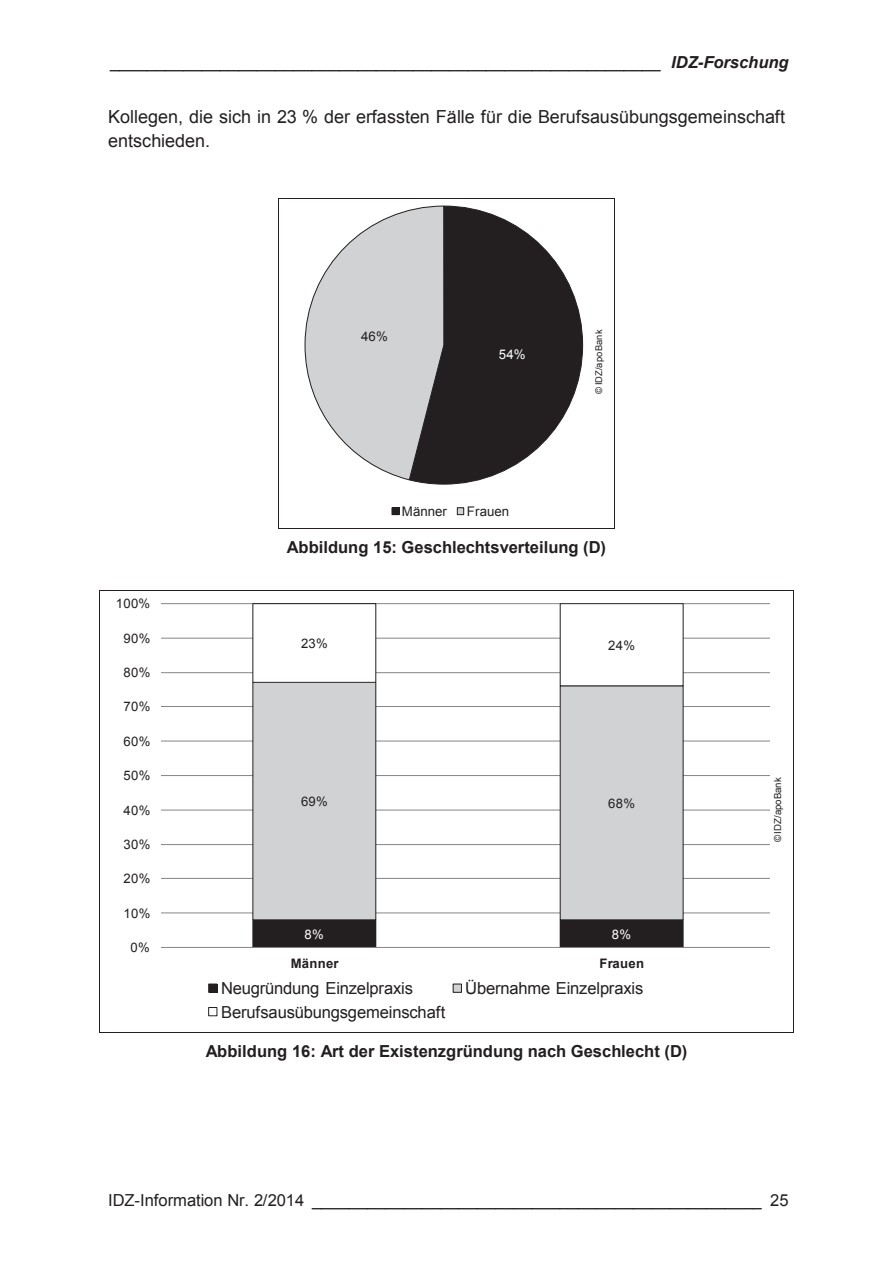
<style>
.page{position:relative;width:893px;height:1263px;background:#fff}
.page>*{position:absolute;margin:0;border:0;box-sizing:border-box;transform-origin:0 0}
.t1{font:18px/23.7px "Arial";letter-spacing:.005em;color:#231f20}
.t2{font:16.5px "Arial";letter-spacing:-.015em;color:#231f20}
.t3{font:700 16.5px "Arial";color:#231f20}
.t4{font:13.35px "Arial";color:#231f20}
.t5{font:13.35px "Arial";color:#fff}
.t6{font:13.05px "Arial";letter-spacing:.025em;color:#231f20}
.t7{font:700 13.05px "Arial";letter-spacing:.02em;color:#231f20}
.t8{font:13.05px "Arial";color:#fff}
.t9{font:9.6px "Arial";color:#231f20}
.t10{font:9.3px "Arial";letter-spacing:.025em;color:#231f20}
.s1{font-weight:700;font-style:italic}
</style>
<div class="page">
<hr style="left:279px;top:198px;width:335px;height:1px;background:#231f20">
<hr style="left:278px;top:198px;width:1px;height:330px;background:#231f20">
<hr style="left:614px;top:198px;width:1px;height:330px;background:#231f20">
<hr style="left:280px;top:528px;width:334px;height:1px;background:#231f20">
<hr style="left:100px;top:590px;width:693px;height:1px;background:#231f20">
<hr style="left:100px;top:591px;width:1px;height:441px;background:#231f20">
<hr style="left:793px;top:591px;width:1px;height:441px;background:#231f20">
<hr style="left:101px;top:1032px;width:692px;height:1px;background:#231f20">
<svg style="left:409px;top:206px;width:174px;height:279px"></svg>
<svg style="left:305px;top:206px;width:139px;height:274px"></svg>
<div style="left:392px;top:508px;width:7px;height:7px;background:#231f20"></div>
<div style="left:392px;top:507px;width:7px;height:8px;border:1px solid #231f20"></div>
<div style="left:457px;top:508px;width:7px;height:7px;background:#d1d2d4"></div>
<div style="left:457px;top:507px;width:7px;height:8px;border:1px solid #231f20"></div>
<hr style="left:161px;top:913px;width:615px;height:1px;background:#868686">
<hr style="left:161px;top:878px;width:615px;height:1px;background:#868686">
<hr style="left:161px;top:844px;width:615px;height:1px;background:#868686">
<hr style="left:161px;top:810px;width:615px;height:1px;background:#868686">
<hr style="left:161px;top:775px;width:615px;height:1px;background:#868686">
<hr style="left:161px;top:741px;width:615px;height:1px;background:#868686">
<hr style="left:161px;top:706px;width:615px;height:1px;background:#868686">
<hr style="left:161px;top:672px;width:615px;height:1px;background:#868686">
<hr style="left:161px;top:638px;width:615px;height:1px;background:#868686">
<hr style="left:161px;top:603px;width:615px;height:1px;background:#868686">
<div style="left:253px;top:920px;width:123px;height:27px;background:#231f20"></div>
<div style="left:560px;top:920px;width:123px;height:27px;background:#231f20"></div>
<div style="left:253px;top:682px;width:123px;height:238px;background:#d1d2d4"></div>
<div style="left:253px;top:682px;width:123px;height:238px;border:1px solid #231f20"></div>
<div style="left:560px;top:686px;width:123px;height:234px;background:#d1d2d4"></div>
<div style="left:560px;top:685px;width:123px;height:235px;border:1px solid #231f20"></div>
<div style="left:253px;top:604px;width:123px;height:78px;background:#fff"></div>
<div style="left:253px;top:604px;width:123px;height:79px;border:1px solid #231f20"></div>
<div style="left:560px;top:604px;width:123px;height:82px;background:#fff"></div>
<hr style="left:161px;top:947px;width:615px;height:1px;background:#868686">
<div style="left:209px;top:984px;width:9px;height:9px;background:#231f20"></div>
<div style="left:208px;top:984px;width:9px;height:9px;border:1px solid #231f20"></div>
<div style="left:453px;top:984px;width:9px;height:9px;background:#d1d2d4"></div>
<div style="left:453px;top:984px;width:9px;height:9px;border:1px solid #231f20"></div>
<div style="left:208px;top:1007px;width:9px;height:9px;border:1px solid #231f20"></div>
<div style="left:770px;top:592px;width:16px;height:436px;background:#fff"></div>
<p class="t2" style="left:110px;top:51px;width:680px">____________________________________________________________ <span class="s1">IDZ-Forschung</span></p>
<p class="t1" style="left:108px;top:105px;width:679px">Kollegen, die sich in 23 % der erfassten Fälle für die Berufsausübungsgemeinschaft entschieden.</p>
<p class="t4" style="left:361px;top:327px;width:28px">46%</p>
<p class="t5" style="left:499px;top:345px;width:28px">54%</p>
<p class="t4" style="left:402px;top:502px;width:47px">Männer</p>
<p class="t4" style="left:467px;top:502px;width:44px">Frauen</p>
<p class="t10" style="left:593px;top:394px;width:66px;rotate:-90deg">© IDZ/apoBank</p>
<p class="t6" style="left:116px;top:595px;width:36px">100%</p>
<p class="t6" style="left:124px;top:629px;width:28px">90%</p>
<p class="t6" style="left:124px;top:663px;width:28px">80%</p>
<p class="t6" style="left:124px;top:698px;width:28px">70%</p>
<p class="t6" style="left:124px;top:732px;width:28px">60%</p>
<p class="t6" style="left:124px;top:767px;width:28px">50%</p>
<p class="t6" style="left:124px;top:801px;width:28px">40%</p>
<p class="t6" style="left:124px;top:835px;width:28px">30%</p>
<p class="t6" style="left:124px;top:870px;width:28px">20%</p>
<p class="t6" style="left:124px;top:904px;width:28px">10%</p>
<p class="t6" style="left:131px;top:938px;width:21px">0%</p>
<p class="t3" style="left:287px;top:535px;width:321px">Abbildung 15: Geschlechtsverteilung (D)</p>
<p class="t6" style="left:301px;top:635px;width:28px">23%</p>
<p class="t6" style="left:608px;top:636px;width:28px">24%</p>
<p class="t6" style="left:301px;top:793px;width:28px">69%</p>
<p class="t6" style="left:608px;top:794px;width:28px">68%</p>
<p class="t8" style="left:304px;top:925px;width:21px">8%</p>
<p class="t8" style="left:612px;top:925px;width:21px">8%</p>
<p class="t7" style="left:291px;top:954px;width:49px">Männer</p>
<p class="t7" style="left:599px;top:954px;width:46px">Frauen</p>
<p class="t2" style="left:221px;top:977px;width:194px">Neugründung Einzelpraxis</p>
<p class="t2" style="left:465px;top:977px;width:180px">Übernahme Einzelpraxis</p>
<p class="t2" style="left:221px;top:1001px;width:226px">Berufsausübungsgemeinschaft</p>
<p class="t3" style="left:206px;top:1039px;width:483px">Abbildung 16: Art der Existenzgründung nach Geschlecht (D)</p>
<p class="t9" style="left:771px;top:842px;width:66px;rotate:-90deg">© IDZ/apoBank</p>
<p class="t2" style="left:108px;top:1189px;width:682px">IDZ-Information Nr. 2/2014 _________________________________________________ 25</p>
</div>
